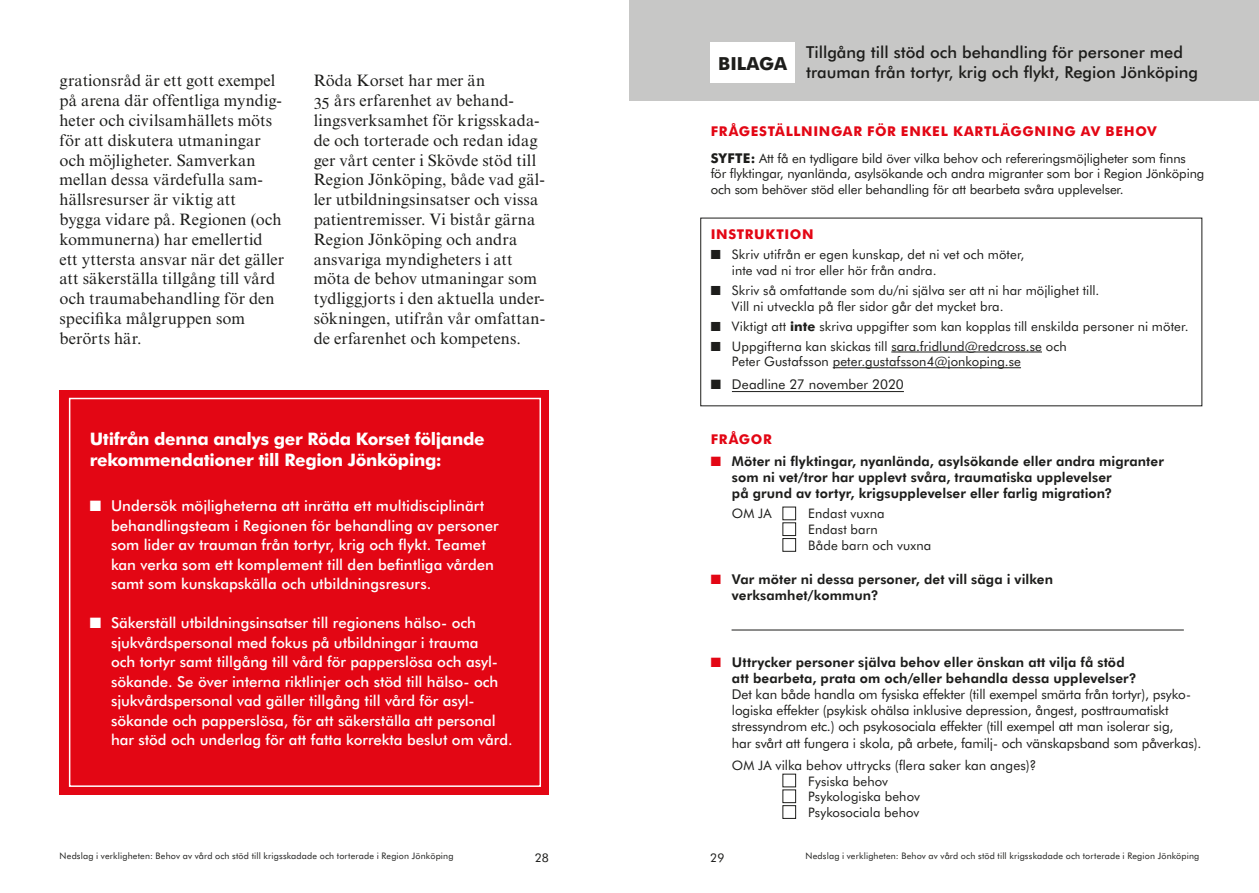
<style>
.page{position:relative;width:1259px;height:893px;background:#fff}
.page>*{position:absolute;margin:0;border:0;box-sizing:border-box;transform-origin:0 0}
.t1{font:700 18px "Futura BT";color:#1d1d1b}
.t2{font:700 17.25px/20.7px "Futura BT";letter-spacing:-.02em;color:#fff}
.t3{font:16.5px/19.8px "Times NRMT";letter-spacing:.005em;color:#1d1d1b}
.t4{font:500 16.5px/19.8px "Futura BT";color:#1d1d1b}
.t5{font:500 15px/19.5px "Futura BT";letter-spacing:-.005em;color:#fff}
.t6{font:13.5px/16.2px "Futura BT";letter-spacing:-.01em;color:#1d1d1b}
.t7{font:800 13.5px/16.2px "Futura BT";letter-spacing:.01em;color:#1d1d1b}
.t8{font:700 13.5px "Futura BT";letter-spacing:.05em;color:#e30614}
.t9{font:13.2px/15.8px "Futura BT";color:#1d1d1b}
.t10{font:12px "Futura BT";color:#1d1d1b}
.t11{font:9px "Futura BT";letter-spacing:.02em;color:#1d1d1b}
.s1{font-family:"Times Roman SC"}
.s2{font-weight:700;font-size:13.5px}
.s3{font-weight:700}
.s4{color:#e30614}
.s5{font-size:13.2px}
</style>
<div class="page">
<div style="left:60px;top:390px;width:489px;height:405px;background:#e30614"></div>
<div style="left:69px;top:398px;width:472px;height:389px;border:2px solid #fff"></div>
<div style="left:629px;top:0;width:630px;height:101px;background:#c7c7c6"></div>
<div style="left:710px;top:43px;width:85px;height:40px;background:#fff"></div>
<hr style="left:891px;top:352px;width:151px;height:1px;background:#1d1d1b">
<hr style="left:832px;top:367px;width:189px;height:1px;background:#1d1d1b">
<hr style="left:732px;top:391px;width:172px;height:1px;background:#1d1d1b">
<div style="left:782px;top:507px;width:14px;height:13px;border:1px solid #1d1d1b"></div>
<div style="left:782px;top:523px;width:14px;height:13px;border:1px solid #1d1d1b"></div>
<div style="left:782px;top:538px;width:14px;height:13px;border:1px solid #1d1d1b"></div>
<div style="left:782px;top:774px;width:14px;height:13px;border:1px solid #1d1d1b"></div>
<div style="left:782px;top:790px;width:14px;height:13px;border:1px solid #1d1d1b"></div>
<div style="left:782px;top:805px;width:14px;height:14px;border:1px solid #1d1d1b"></div>
<hr style="left:731px;top:630px;width:452px;height:1px;background:#1d1d1b">
<p class="t3" style="left:60px;top:71px;width:226px">grationsråd är ett gott exempel på arena där offentliga myndig&shy;heter och civilsamhällets möts för att diskutera utmaningar och möjligheter. Samverkan mellan dessa värdefulla sam&shy;hällsresurser är viktig att<br>bygga vidare på. Regionen (och kommunerna) har emellertid ett yttersta ansvar när det gäller att säkerställa tillgång till vård och traumabehandling för den specifika målgruppen som berörts här.</p>
<p class="t3" style="left:314px;top:71px;width:233px">Röda Korset har mer än<br><span class="s1">35</span> års erfarenhet av behand&shy;lingsverksamhet för krigsskada&shy;de och torterade och redan idag ger vårt center i Skövde stöd till<br>Region Jönköping, både vad gäl&shy;ler utbildningsinsatser och vissa patientremisser. Vi bistår gärna<br>Region Jönköping och andra ansvariga myndigheters i att möta de behov utmaningar som tydliggjorts i den aktuella under&shy;sökningen, utifrån vår omfattan&shy;de erfarenhet och kompetens.</p>
<p class="t2" style="left:90px;top:428px;width:396px">Utifrån denna analys ger Röda Korset följande rekommendationer till Region Jönköping:</p>
<p class="t5" style="left:111px;top:496px;width:389px;text-indent:-21px">■ Undersök möjligheterna att inrätta ett multidisciplinärt behandlingsteam i Regionen för behandling av personer som lider av trauman från tortyr, krig och flykt. Teamet kan verka som ett komplement till den befintliga vården samt som kunskapskälla och utbildningsresurs.</p>
<p class="t5" style="left:111px;top:613px;width:403px;text-indent:-21px">■ Säkerställ utbildningsinsatser till regionens hälso- och sjukvårdspersonal med fokus på utbildningar i trauma<br>och tortyr samt tillgång till vård för papperslösa och asyl&shy;sökande. Se över interna riktlinjer och stöd till hälso- och sjukvårdspersonal vad gäller tillgång till vård för asyl&shy;sökande och papperslösa, för att säkerställa att personal har stöd och underlag för att fatta korrekta beslut om vård.</p>
<p class="t1" style="left:718px;top:53px;width:71px">BILAGA</p>
<p class="t4" style="left:806px;top:42px;width:394px">Tillgång till stöd och behandling för personer med trauman från tortyr, krig och flykt, Region Jönköping</p>
<p class="t8" style="left:710px;top:123px;width:448px">FRÅGESTÄLLNINGAR FÖR ENKEL KARTLÄGGNING AV BEHOV</p>
<p class="t9" style="left:710px;top:150px;width:495px"><span class="s2">SYFTE:</span> Att få en tydligare bild över vilka behov och refereringsmöjligheter som finns för flyktingar, nyanlända, asylsökande och andra migranter som bor i Region Jönköping och som behöver stöd eller behandling för att bearbeta svåra upplevelser.</p>
<p class="t8" style="left:710px;top:226px;width:104px">INSTRUKTION</p>
<p class="t9" style="left:732px;top:246px;width:294px;text-indent:-21px">■ Skriv utifrån er egen kunskap, det ni vet och möter, inte vad ni tror eller hör från andra.</p>
<p class="t9" style="left:732px;top:282px;width:369px;text-indent:-21px">■ Skriv så omfattande som du/ni själva ser att ni har möjlighet till.<br>Vill ni utveckla på fler sidor går det mycket bra.</p>
<p class="t9" style="left:710px;top:318px;width:479px">■ Viktigt att <span class="s3">inte</span> skriva uppgifter som kan kopplas till enskilda personer ni möter.</p>
<p class="t9" style="left:732px;top:338px;width:336px;text-indent:-21px">■ Uppgifterna kan skickas till sara.fridlund@redcross.se och<br>Peter Gustafsson peter.gustafsson4@jonkoping.se</p>
<p class="t6" style="left:710px;top:376px;width:195px">■ Deadline 27 november 2020</p>
<p class="t8" style="left:710px;top:431px;width:62px">FRÅGOR</p>
<p class="t7" style="left:732px;top:453px;width:433px;text-indent:-21px"><span class="s4">■</span> Möter ni flyktingar, nyanlända, asylsökande eller andra migranter som ni vet/tror har upplevt svåra, traumatiska upplevelser<br>på grund av tortyr, krigsupplevelser eller farlig migration?</p>
<p class="t9" style="left:732px;top:506px;width:41px">OM JA</p>
<p class="t9" style="left:808px;top:506px;width:125px">Endast vuxna<br>Endast barn<br>Både barn och vuxna</p>
<p class="t7" style="left:732px;top:571px;width:323px;text-indent:-21px"><span class="s4">■</span> Var möter ni dessa personer, det vill säga i vilken verksamhet/kommun?</p>
<p class="t7" style="left:732px;top:653px;width:406px;text-indent:-21px"><span class="s4">■</span> Uttrycker personer själva behov eller önskan att vilja få stöd att bearbeta, prata om och/eller behandla dessa upplevelser?</p>
<p class="t6" style="left:732px;top:686px;width:471px">Det kan både handla om fysiska effekter (till exempel smärta från tortyr), psyko&shy;logiska effekter (psykisk ohälsa inklusive depression, ångest, posttraumatiskt stressyndrom etc.) och psykosociala effekter (till exempel att man isolerar sig,<br>har svårt att fungera i skola, på arbete, familj- och vänskapsband som påverkas).</p>
<p class="t6" style="left:732px;top:757px;width:306px"><span class="s5">OM JA</span> vilka behov uttrycks (flera saker kan anges)?</p>
<p class="t9" style="left:808px;top:773px;width:113px">Fysiska behov<br>Psykologiska behov<br>Psykosociala behov</p>
<p class="t11" style="left:60px;top:851px;width:395px">Nedslag i verkligheten: Behov av vård och stöd till krigsskadade och torterade i Region Jönköping</p>
<p class="t10" style="left:535px;top:850px;width:16px">28</p>
<p class="t10" style="left:710px;top:850px;width:16px">29</p>
<p class="t11" style="left:805px;top:851px;width:395px">Nedslag i verkligheten: Behov av vård och stöd till krigsskadade och torterade i Region Jönköping</p>
</div>
